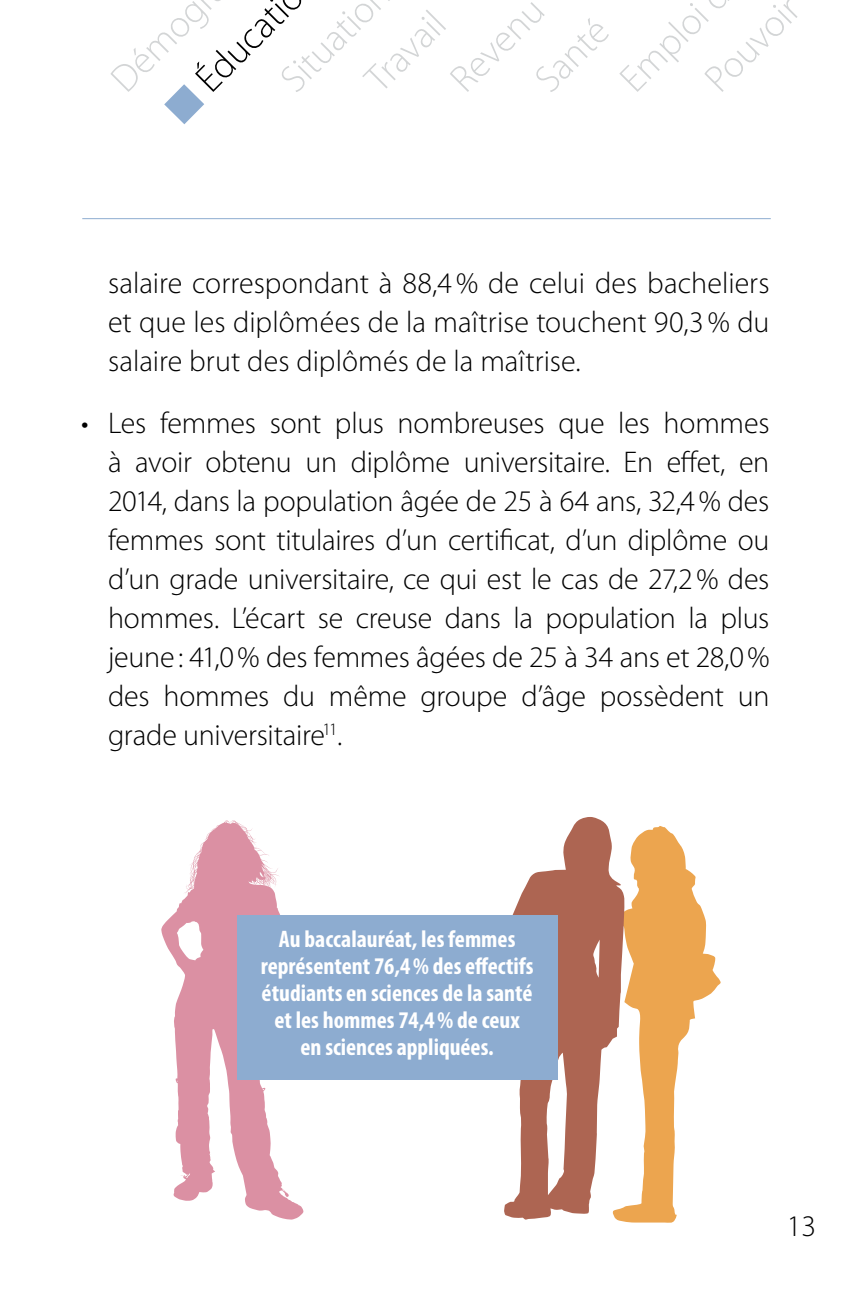
<style>
.page{position:relative;width:864px;height:1296px;background:#fff}
.page>*{position:absolute;margin:0;border:0;box-sizing:border-box;transform-origin:0 0}
.t1{font:300 38.4px "Myriad Pro";color:#d3d5d6}
.t2{font:300 38.4px "Myriad Pro";color:#000}
.t3{font:300 30px/39px "Myriad Pro";color:#000;text-align:justify}
.t4{font:700 condensed 24px/27px "Myriad Pro";color:#fff;text-align:center}
</style>
<div class="page">
<svg style="left:161px;top:820px;width:143px;height:400px"></svg>
<svg style="left:618px;top:826px;width:103px;height:397px"></svg>
<svg style="left:491px;top:817px;width:134px;height:403px;fill:#ad6552"></svg>
<div style="left:237px;top:916px;width:321px;height:164px;background:#8dacd0"></div>
<svg style="left:164px;top:84px;width:40px;height:40px"></svg>
<hr style="left:82px;top:218px;width:689px;height:1px;background:#8dacd0">
<p class="t2" style="left:186px;top:69px;width:135px;rotate:-45deg">Éducatio</p>
<p class="t1" style="left:101px;top:69px;width:129px;rotate:-45deg">Démogr</p>
<p class="t1" style="left:271px;top:69px;width:117px;rotate:-45deg">Situatio</p>
<p class="t1" style="left:355px;top:69px;width:97px;rotate:-45deg">Travail</p>
<p class="t1" style="left:440px;top:69px;width:116px;rotate:-45deg">Revenu</p>
<p class="t1" style="left:525px;top:69px;width:87px;rotate:-45deg">Santé</p>
<p class="t1" style="left:695px;top:69px;width:117px;rotate:-45deg">Pouvoir</p>
<p class="t1" style="left:610px;top:69px;width:109px;rotate:-45deg">Emploi</p>
<p class="t3" style="left:108px;top:263px;width:663px">salaire correspondant à 88,4% de celui des bacheliers et que les diplômées de la maîtrise touchent 90,3% du salaire brut des diplômés de la maîtrise.</p>
<p class="t3" style="left:108px;top:403px;width:663px;text-indent:-27px">• Les femmes sont plus nombreuses que les hommes à avoir obtenu un diplôme universitaire. En effet, en 2014, dans la population âgée de 25 à 64 ans, 32,4% des femmes sont titulaires d’un certificat, d’un diplôme ou d’un grade universitaire, ce qui est le cas de 27,2% des hommes. L’écart se creuse dans la population la plus jeune: 41,0% des femmes âgées de 25 à 34 ans et 28,0% des hommes du même groupe d’âge possèdent un grade universitaire<sup>11</sup>.</p>
<p class="t4" style="left:261px;top:925px;width:274px">Au baccalauréat, les femmes représentent 76,4% des effectifs étudiants en sciences de la santé et les hommes 74,4% de ceux<br>en sciences appliquées.</p>
<p class="t3" style="left:787px;top:1207px;width:31px">13</p>
</div>
